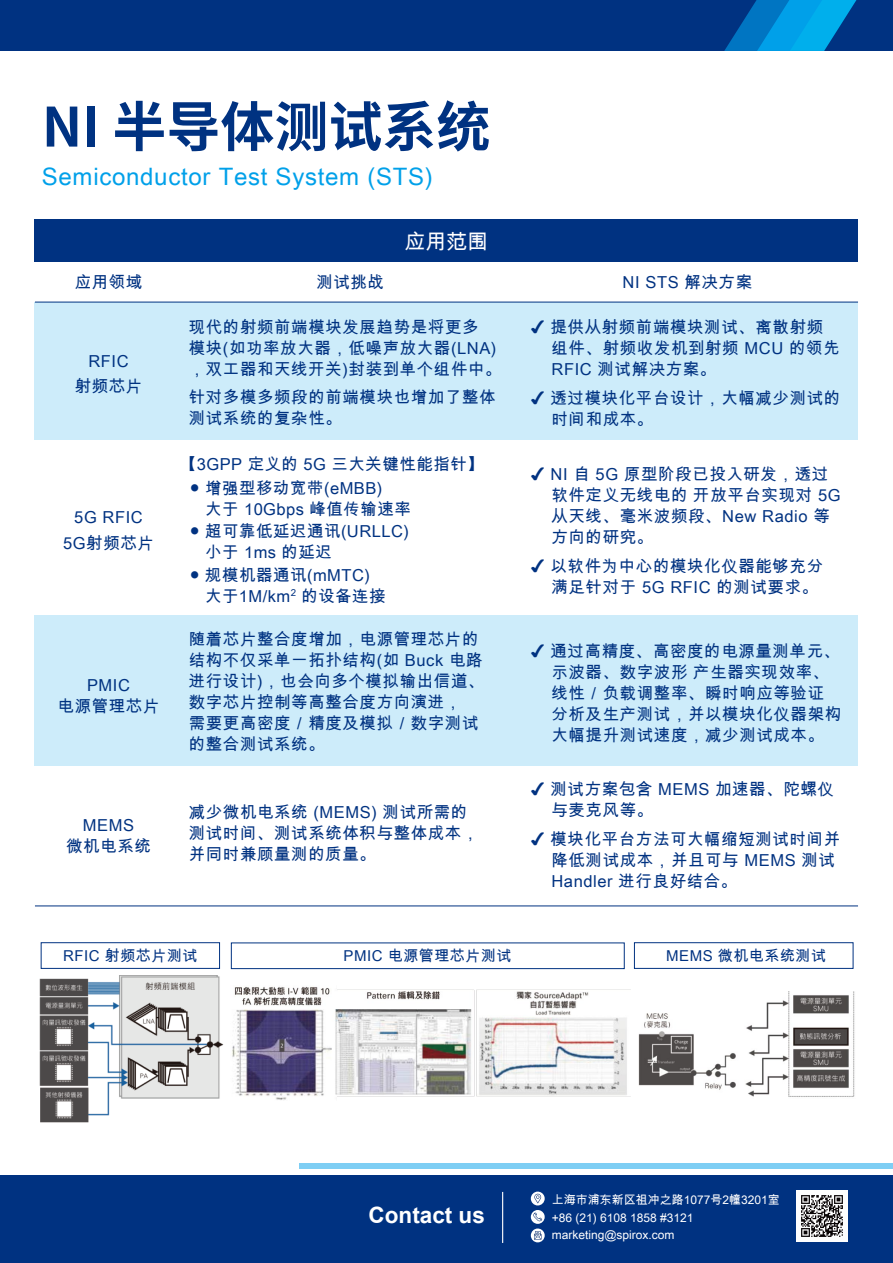
<style>
.page{position:relative;width:893px;height:1263px;background:#fff}
.page>*{position:absolute;margin:0;border:0;box-sizing:border-box;transform-origin:0 0}
.t1{font:700 54px "Source Han Sans CN";color:#003281}
.t2{font:24px "Arial Unicode MS";letter-spacing:.03em;color:#00a0e9}
.t3{font:700 22.5px "Arial";color:#fff}
.t4{font:21px "Arial Unicode MS";color:#fff}
.t5{font:16.5px/21px "Arial Unicode MS";letter-spacing:.035em;color:#003281}
.t6{font:15px "Arial Unicode MS";letter-spacing:.035em;color:#003281}
.t7{font:12px/17.9px "Arial Unicode MS";color:#fff}
</style>
<div class="page">
<div style="left:0;top:0;width:893px;height:51px;background:#003281"></div>
<svg style="left:724px;top:0;width:132px;height:51px"></svg>
<div style="left:35px;top:219px;width:823px;height:43px;background:#003281"></div>
<div style="left:35px;top:616px;width:823px;height:150px;background:#cdecfa"></div>
<div style="left:35px;top:302px;width:823px;height:138px;background:#cdecfa"></div>
<hr style="left:35px;top:302px;width:823px;height:1px;background:#003281">
<hr style="left:35px;top:905px;width:823px;height:1px;background:#003281">
<img style="left:39px;top:975px;width:184px;height:148px">
<img style="left:638px;top:992px;width:217px;height:105px">
<img style="left:232px;top:986px;width:398px;height:114px">
<div style="left:41px;top:942px;width:179px;height:27px;border:1px solid #003281"></div>
<div style="left:231px;top:942px;width:394px;height:27px;border:1px solid #003281"></div>
<div style="left:634px;top:942px;width:219px;height:27px;border:1px solid #003281"></div>
<div style="left:0;top:1176px;width:893px;height:87px;background:#003281"></div>
<div style="left:299px;top:1163px;width:594px;height:6px;background:#7ecef4"></div>
<img style="left:797px;top:1191px;width:51px;height:51px">
<svg style="left:531px;top:1191px;width:14px;height:51px"></svg>
<hr style="left:502px;top:1192px;width:1px;height:51px;background:#fff">
<h1 class="t1" style="left:42px;top:96px;width:450px">NI 半导体测试系统</h1>
<h2 class="t2" style="left:42px;top:159px;width:393px">Semiconductor Test System (STS)</h2>
<p class="t4" style="left:404px;top:226px;width:85px">应用范围</p>
<p class="t5" style="left:75px;top:272px;width:69px">应用领域</p>
<p class="t5" style="left:316px;top:272px;width:69px">测试挑战</p>
<p class="t5" style="left:623px;top:272px;width:131px">NI STS 解决方案</p>
<p class="t5" style="left:75px;top:348px;width:69px;line-height:25.5px;text-align:center">RFIC<br>射频芯片</p>
<p class="t5" style="left:63px;top:504px;width:92px;line-height:25.5px;text-align:center">5G RFIC<br>5G射频芯片</p>
<p class="t5" style="left:58px;top:675px;width:103px;text-align:center">PMIC<br>电源管理芯片</p>
<p class="t5" style="left:66px;top:814px;width:86px;text-align:center">MEMS<br>微机电系统</p>
<p class="t5" style="left:189px;top:316px;width:314px">现代的射频前端模块发展趋势是将更多<br>模块(如功率放大器，低噪声放大器(LNA)，双工器和天线开关)封装到单个组件中。</p>
<p class="t5" style="left:189px;top:387px;width:308px">针对多模多频段的前端模块也增加了整体测试系统的复杂性。</p>
<p class="t5" style="left:180px;top:453px;width:305px">【3GPP 定义的 5G 三大关键性能指针】</p>
<p class="t5" style="left:205px;top:477px;width:207px;text-indent:-15px">● 增强型移动宽带(eMBB)<br>大于 10Gbps 峰值传输速率</p>
<p class="t5" style="left:205px;top:521px;width:205px;text-indent:-15px">● 超可靠低延迟通讯(URLLC)小于 1ms 的延迟</p>
<p class="t5" style="left:205px;top:564px;width:182px;text-indent:-15px">● 规模机器通讯(mMTC)大于1M/km<sup>2</sup> 的设备连接</p>
<p class="t5" style="left:551px;top:316px;width:290px;text-indent:-21px">✔ 提供从射频前端模块测试、离散射频组件、射频收发机到射频 MCU 的领先<br>RFIC 测试解决方案。</p>
<p class="t5" style="left:551px;top:387px;width:290px;text-indent:-21px">✔ 透过模块化平台设计，大幅减少测试的时间和成本。</p>
<p class="t5" style="left:551px;top:464px;width:291px;text-indent:-21px">✔ NI 自 5G 原型阶段已投入研发，透过软件定义无线电的 开放平台实现对 5G从天线、毫米波频段、New Radio 等方向的研究。</p>
<p class="t5" style="left:551px;top:555px;width:273px;text-indent:-21px">✔ 以软件为中心的模块化仪器能够充分满足针对于 5G RFIC 的测试要求。</p>
<p class="t5" style="left:189px;top:628px;width:308px">随着芯片整合度增加，电源管理芯片的　结构不仅采单一拓扑结构(如 Buck 电路进行设计)，也会向多个模拟输出信道、数字芯片控制等高整合度方向演进，<br>需要更高密度／精度及模拟／数字测试　的整合测试系统。</p>
<p class="t5" style="left:551px;top:640px;width:291px;text-indent:-21px">✔ 通过高精度、高密度的电源量测单元、示波器、数字波形 产生器实现效率、线性／负载调整率、瞬时响应等验证分析及生产测试，并以模块化仪器架构大幅提升测试速度，减少测试成本。</p>
<p class="t5" style="left:189px;top:801px;width:291px">减少微机电系统 (MEMS) 测试所需的测试时间、测试系统体积与整体成本，并同时兼顾量测的质量。</p>
<p class="t5" style="left:551px;top:778px;width:284px;text-indent:-21px">✔ 测试方案包含 MEMS 加速器、陀螺仪与麦克风等。</p>
<p class="t5" style="left:551px;top:828px;width:290px;text-indent:-21px">✔ 模块化平台方法可大幅缩短测试时间并降低测试成本，并且可与 MEMS 测试<br>Handler 进行良好结合。</p>
<p class="t6" style="left:63px;top:945px;width:136px">RFIC 射频芯片测试</p>
<p class="t6" style="left:344px;top:945px;width:169px">PMIC 电源管理芯片测试</p>
<p class="t6" style="left:666px;top:945px;width:161px">MEMS 微机电系统测试</p>
<h3 class="t3" style="left:369px;top:1199px;width:118px">Contact us</h3>
<p class="t7" style="left:552px;top:1190px;width:230px">上海市浦东新区祖冲之路1077号2幢3201室+86 (21) 6108 1858 #3121 marketing@spirox.com</p>
</div>
